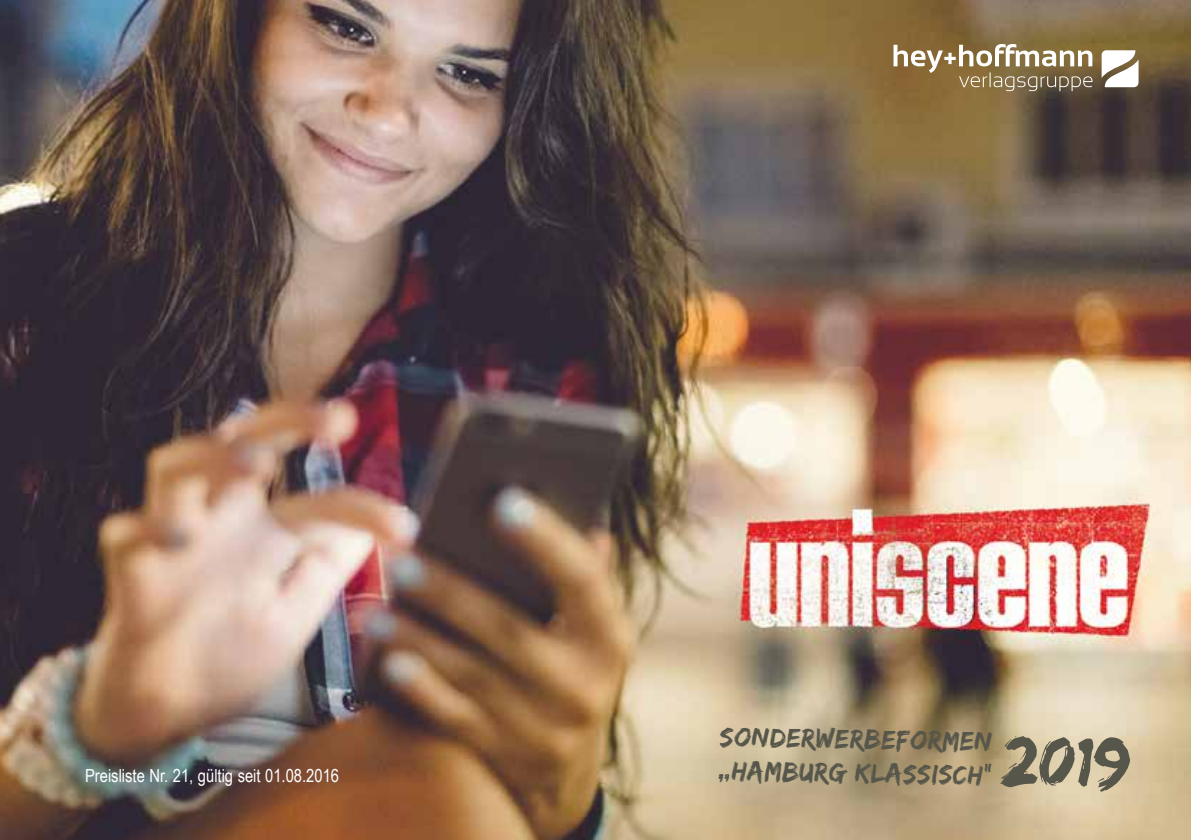
<style>
.page{position:relative;width:1191px;height:840px;background:#fff}
.page>*{position:absolute;margin:0;border:0;box-sizing:border-box;transform-origin:0 0}
.t1{font:72px "Edo SZ";color:#57564a}
.t2{font:28px/33.6px "Edo SZ";color:#57564a}
.t3{font:18px "Arial Narrow";color:#fff}
</style>
<div class="page">
<img style="left:0;top:0;width:1191px;height:839px">
<svg style="left:1101px;top:50px;width:37px;height:37px"></svg>
<svg style="left:893px;top:44px;width:199px;height:47px"></svg>
<p class="t3" style="left:85px;top:762px;width:255px">Preisliste Nr. 21, gültig seit 01.08.2016</p>
<h2 class="t2" style="left:718px;top:718px;width:276px;rotate:1deg">Sonderwerbeformen „Hamburg Klassisch“</h2>
<h1 class="t1" style="left:1003px;top:716px;width:130px;rotate:1deg">2019</h1>
</div>
